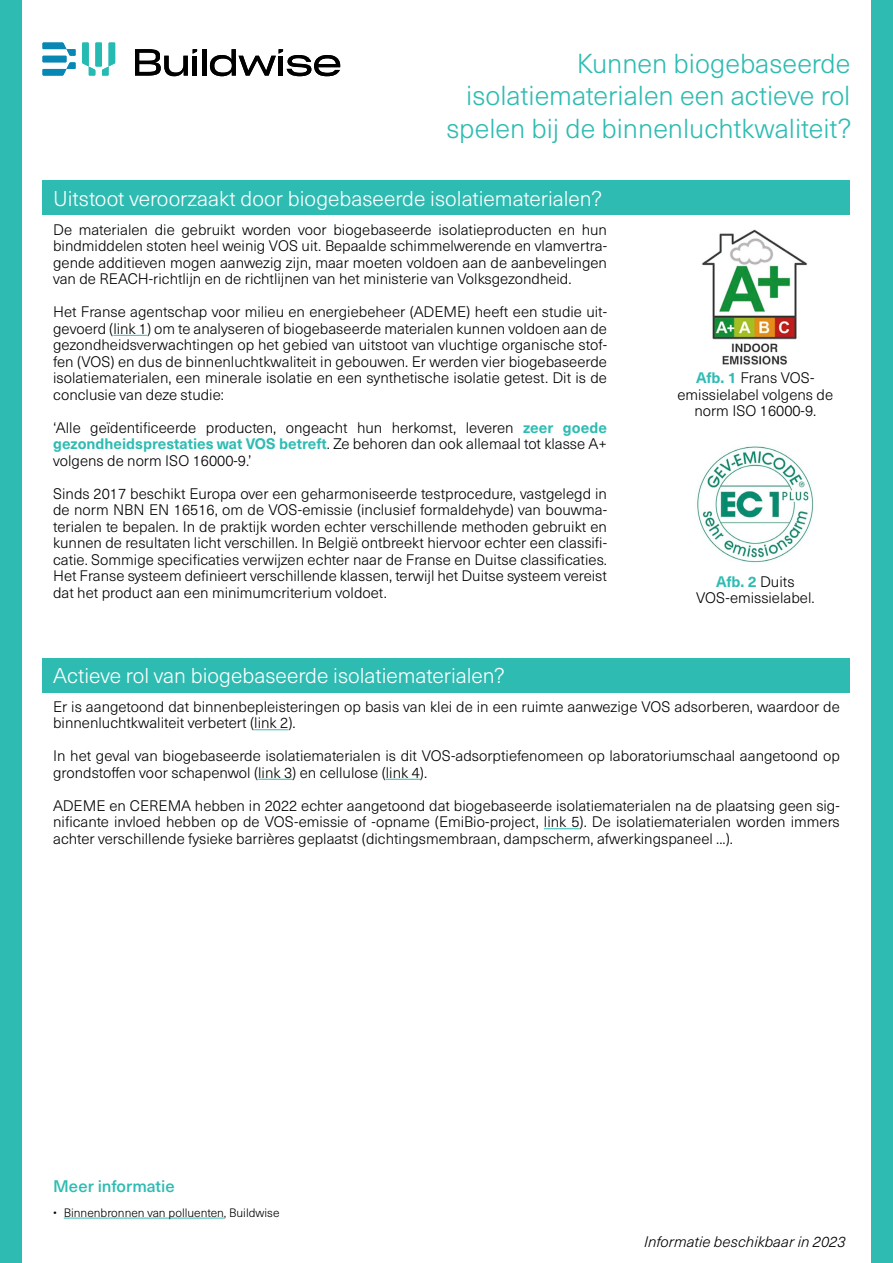
<style>
.page{position:relative;width:893px;height:1263px;background:#fff}
.page>*{position:absolute;margin:0;border:0;box-sizing:border-box;transform-origin:0 0}
.Main_Title{font:300 27px/32.4px "Neue Haas Unica W1 G";color:#2ebcb2;text-align:right}
.Section_Title_Green{font:300 21px "Neue Haas Unica W1 G";color:#fff}
.Subtitle{font:500 16.5px "Neue Haas Unica W1 G";color:#2ebcb2}
.Default{font:300 15px/16.5px "Neue Haas Unica W1 G";color:#000;text-align:justify}
.t1{font:italic 300 15px "Neue Haas Unica W1 G";color:#000}
.t2{font:300 12px "Neue Haas Unica W1 G";color:#000}
.s1{font-weight:700;color:#2ebcb2}
</style>
<div class="page">
<div style="left:0;top:0;width:21px;height:1263px;background:#2ebcb2"></div>
<div style="left:872px;top:0;width:21px;height:1263px;background:#2ebcb2"></div>
<svg style="left:135px;top:49px;width:62px;height:27px"></svg>
<hr style="left:193px;top:56px;width:4px;height:20px;background:#000">
<hr style="left:202px;top:49px;width:4px;height:27px;background:#000">
<svg style="left:210px;top:49px;width:130px;height:27px"></svg>
<svg style="left:43px;top:62px;width:33px;height:14px"></svg>
<svg style="left:43px;top:43px;width:33px;height:13px"></svg>
<div style="left:43px;top:56px;width:23px;height:6px;background:#0987b4"></div>
<svg style="left:82px;top:43px;width:13px;height:33px"></svg>
<svg style="left:102px;top:43px;width:13px;height:33px"></svg>
<div style="left:95px;top:43px;width:7px;height:24px;background:#26bbb2"></div>
<hr style="left:113px;top:335px;width:34px;height:1px;background:#2ebcb2">
<div style="left:43px;top:181px;width:807px;height:34px;background:#2ebcb2"></div>
<div style="left:43px;top:658px;width:807px;height:34px;background:#2ebcb2"></div>
<hr style="left:254px;top:729px;width:34px;height:1px;background:#2ebcb2">
<hr style="left:258px;top:779px;width:34px;height:1px;background:#2ebcb2">
<hr style="left:386px;top:779px;width:34px;height:1px;background:#2ebcb2">
<hr style="left:544px;top:828px;width:36px;height:1px;background:#2ebcb2">
<hr style="left:64px;top:1218px;width:160px;height:1px;background:#2ebcb2">
<img style="left:702px;top:229px;width:105px;height:136px">
<img style="left:697px;top:446px;width:117px;height:117px">
<p class="Main_Title" style="left:446px;top:46px;width:406px">Kunnen biogebaseerde isolatiematerialen een actieve rol spelen bij de binnenluchtkwaliteit?</p>
<p class="Section_Title_Green" style="left:53px;top:183px;width:550px">Uitstoot veroorzaakt door biogebaseerde isolatiematerialen?</p>
<p class="Default" style="left:53px;top:221px;width:555px">De materialen die gebruikt worden voor biogebaseerde isolatieproducten en hun bindmiddelen stoten heel weinig VOS uit. Bepaalde schimmelwerende en vlamvertra&shy;gende additieven mogen aanwezig zijn, maar moeten voldoen aan de aanbevelingen van de REACH-richtlijn en de richtlijnen van het ministerie van Volksgezondheid.</p>
<p class="Default" style="left:53px;top:303px;width:555px">Het Franse agentschap voor milieu en energiebeheer (ADEME) heeft een studie uit&shy;gevoerd (link 1) om te analyseren of biogebaseerde materialen kunnen voldoen aan de gezondheidsverwachtingen op het gebied van uitstoot van vluchtige organische stof&shy;fen (VOS) en dus de binnenluchtkwaliteit in gebouwen. Er werden vier biogebaseerde isolatiematerialen, een minerale isolatie en een synthetische isolatie getest. Dit is de conclusie van deze studie:</p>
<p class="Default" style="left:53px;top:419px;width:555px">‘Alle geïdentificeerde producten, ongeacht hun herkomst, leveren <span class="s1">zeer goede gezondheidsprestaties wat VOS betreft</span>. Ze behoren dan ook allemaal tot klasse A+ volgens de norm ISO 16000-9.’</p>
<p class="Default" style="left:53px;top:485px;width:555px">Sinds 2017 beschikt Europa over een geharmoniseerde testprocedure, vastgelegd in de norm NBN EN 16516, om de VOS-emissie (inclusief formaldehyde) van bouwma&shy;terialen te bepalen. In de praktijk worden echter verschillende methoden gebruikt en kunnen de resultaten licht verschillen. In België ontbreekt hiervoor echter een classifi&shy;catie. Sommige specificaties verwijzen echter naar de Franse en Duitse classificaties.<br>Het Franse systeem definieert verschillende klassen, terwijl het Duitse systeem vereist dat het product aan een minimumcriterium voldoet.</p>
<p class="Default" style="left:677px;top:369px;width:157px;text-align:center"><span class="s1">Afb. 1</span> Frans VOS&shy;emissielabel volgens de norm ISO 16000-9.</p>
<p class="Default" style="left:696px;top:572px;width:120px;text-align:center"><span class="s1">Afb. 2</span> Duits<br>VOS-emissielabel.</p>
<p class="Section_Title_Green" style="left:53px;top:660px;width:453px">Actieve rol van biogebaseerde isolatiematerialen?</p>
<p class="Default" style="left:53px;top:697px;width:788px">Er is aangetoond dat binnenbepleisteringen op basis van klei de in een ruimte aanwezige VOS adsorberen, waardoor de binnenluchtkwaliteit verbetert (link 2).</p>
<p class="Default" style="left:53px;top:747px;width:788px">In het geval van biogebaseerde isolatiematerialen is dit VOS-adsorptiefenomeen op laboratoriumschaal aangetoond op grondstoffen voor schapenwol (link 3) en cellulose (link 4).</p>
<p class="Default" style="left:53px;top:796px;width:788px">ADEME en CEREMA hebben in 2022 echter aangetoond dat biogebaseerde isolatiematerialen na de plaatsing geen sig&shy;nificante invloed hebben op de VOS-emissie of -opname (EmiBio-project, link 5). De isolatiematerialen worden immers achter verschillende fysieke barrières geplaatst (dichtingsmembraan, dampscherm, afwerkingspaneel ...).</p>
<p class="Subtitle" style="left:53px;top:1173px;width:123px">Meer informatie</p>
<p class="t2" style="left:53px;top:1204px;width:228px">• Binnenbronnen van polluenten, Buildwise</p>
<p class="t1" style="left:644px;top:1230px;width:203px">Informatie beschikbaar in 2023</p>
</div>
